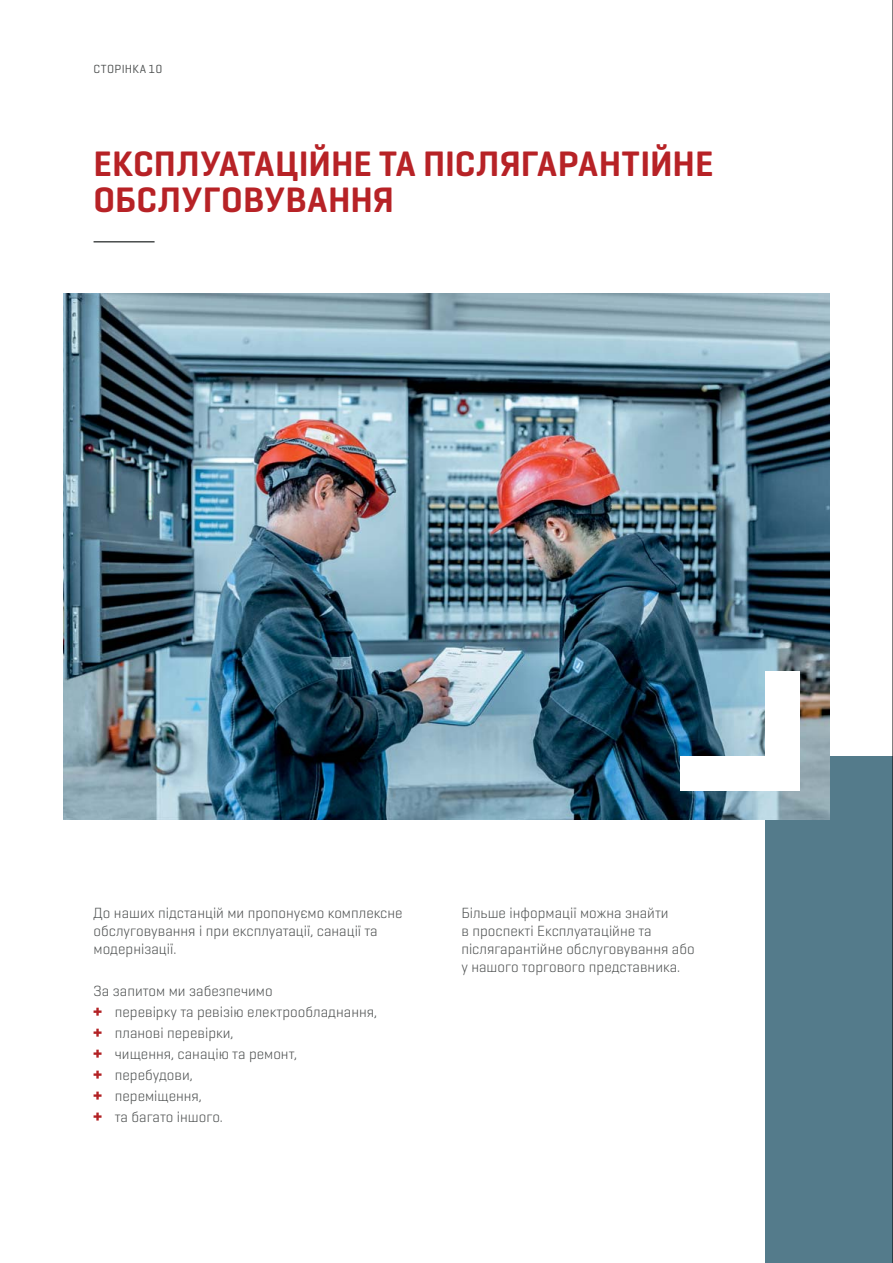
<style>
.page{position:relative;width:893px;height:1263px;background:#fff}
.page>*{position:absolute;margin:0;border:0;box-sizing:border-box;transform-origin:0 0}
.t1{font:600 36px/36px "Geogrotesque Cyr";letter-spacing:.005em;color:#b72226}
.t2{font:300 15px/21px "Geogrotesque Cyr";color:#4a4d4d}
.t3{font:300 15px/18px "Geogrotesque Cyr";color:#4b4e4e}
.t4{font:12px "Geogrotesque Cyr";letter-spacing:.03em;color:#4a4d4d}
</style>
<div class="page">
<div style="left:765px;top:756px;width:128px;height:507px;background:#547b8b"></div>
<svg style="left:94px;top:1008px;width:8px;height:8px"></svg>
<svg style="left:94px;top:1029px;width:8px;height:8px"></svg>
<svg style="left:94px;top:1050px;width:8px;height:7px"></svg>
<svg style="left:94px;top:1070px;width:8px;height:8px"></svg>
<svg style="left:94px;top:1091px;width:8px;height:8px"></svg>
<svg style="left:94px;top:1112px;width:8px;height:8px"></svg>
<img style="left:64px;top:293px;width:765px;height:527px">
<hr style="left:94px;top:241px;width:61px;height:2px;background:#4a4d4d">
<div style="left:765px;top:671px;width:34px;height:119px;background:#fff"></div>
<div style="left:680px;top:756px;width:119px;height:34px;background:#fff"></div>
<hr style="left:892px;top:0;width:1px;height:1263px;background:#040000">
<p class="t4" style="left:94px;top:62px;width:70px">СТОРІНКА 10</p>
<h1 class="t1" style="left:94px;top:146px;width:621px">ЕКСПЛУАТАЦІЙНЕ ТА ПІСЛЯГАРАНТІЙНЕ<br>ОБСЛУГОВУВАННЯ</h1>
<p class="t2" style="left:94px;top:904px;width:311px;line-height:18px">До наших підстанцій ми пропонуємо комплексне обслуговування і при експлуатації, санації та модернізації.</p>
<p class="t2" style="left:115px;top:980px;width:264px;text-indent:-21px">За запитом ми забезпечимо<br>перевірку та ревізію електрообладнання, планові перевірки,<br>чищення, санацію та ремонт, перебудови,<br>переміщення,<br>та багато іншого.</p>
<p class="t3" style="left:461px;top:904px;width:235px">Більше інформації можна знайти<br>в проспекті Експлуатаційне та післягарантійне обслуговування або у нашого торгового представника.</p>
</div>
